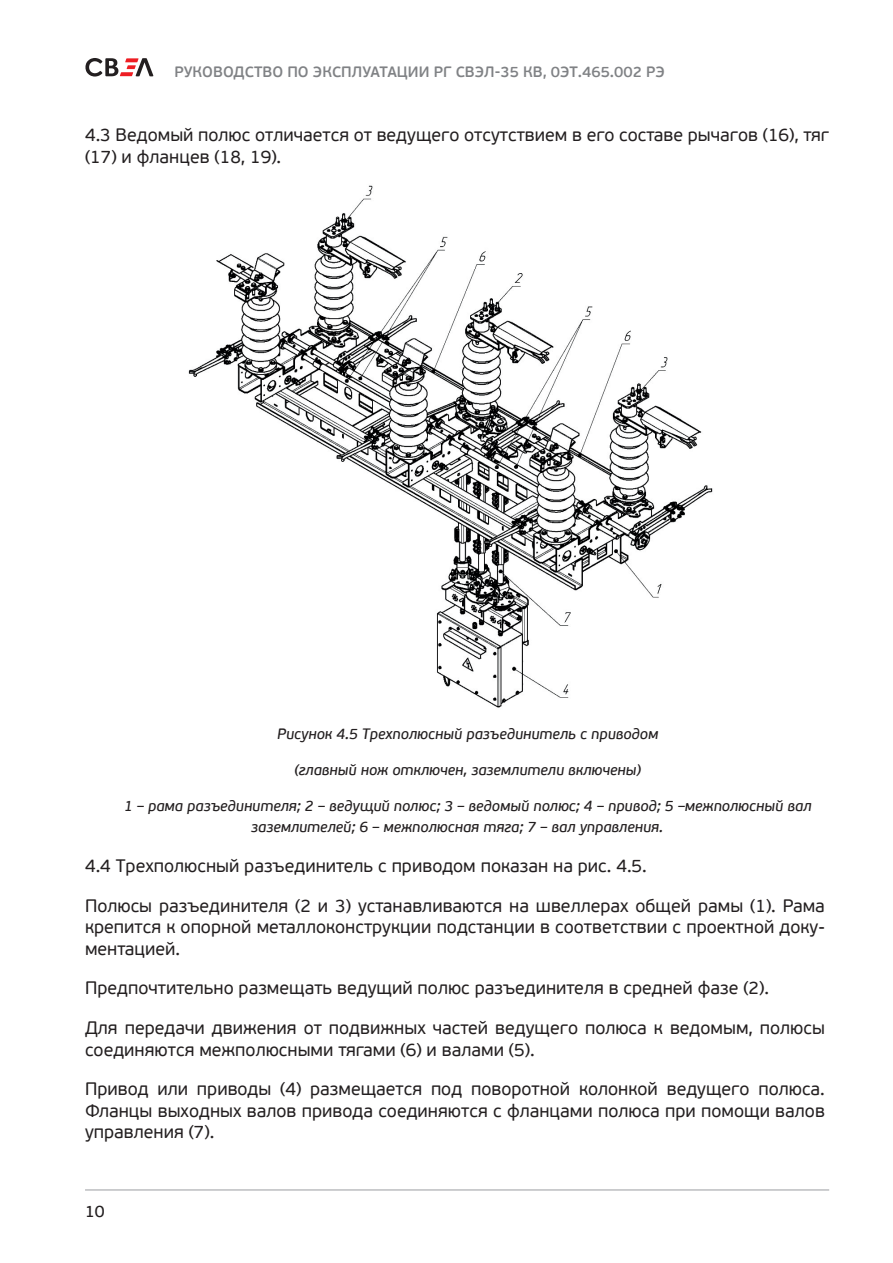
<style>
.page{position:relative;width:893px;height:1263px;background:#fff}
.page>*{position:absolute;margin:0;border:0;box-sizing:border-box;transform-origin:0 0}
.t1{font:18px/21.6px "PF Beau Sans Pro";color:#231f20}
.t2{font:16.5px "PF Beau Sans Pro Bbook";color:#231f20}
.t3{font:italic 15px/21.6px "PF Beau Sans Pro Bbook";color:#231f20}
.t4{font:600 15px "PF Beau Sans Pro";color:#808285}
</style>
<div class="page">
<svg style="left:85px;top:58px;width:68px;height:19px"></svg>
<hr style="left:85px;top:1189px;width:744px;height:2px;background:#bcbdc0">
<img style="left:188px;top:185px;width:525px;height:523px">
<p class="t4" style="left:175px;top:62px;width:492px">РУКОВОДСТВО ПО ЭКСПЛУАТАЦИИ РГ СВЭЛ-35 КВ, 0ЭТ.465.002 РЭ</p>
<p class="t1" style="left:85px;top:124px;width:746px">4.3 Ведомый полюс отличается от ведущего отсутствием в его составе рычагов (16), тяг (17) и фланцев (18, 19).</p>
<p class="t3" style="left:277px;top:723px;width:383px">Рисунок 4.5 Трехполюсный разъединитель с приводом</p>
<p class="t3" style="left:295px;top:759px;width:348px">(главный нож отключен, заземлители включены)</p>
<p class="t3" style="left:251px;top:795px;width:562px;text-indent:-127px">1 – рама разъединителя; 2 – ведущий полюс; 3 – ведомый полюс; 4 – привод; 5 –межполюсный вал заземлителей; 6 – межполюсная тяга; 7 – вал управления.</p>
<p class="t1" style="left:85px;top:846px;width:741px;line-height:39.6px">4.4 Трехполюсный разъединитель с приводом показан на рис. 4.5.<br>Полюсы разъединителя (2 и 3) устанавливаются на швеллерах общей рамы (1). Рама</p>
<p class="t1" style="left:85px;top:916px;width:741px">крепится к опорной металлоконструкции подстанции в соответствии с проектной доку&shy;ментацией.</p>
<p class="t1" style="left:85px;top:969px;width:741px;line-height:39.6px">Предпочтительно размещать ведущий полюс разъединителя в средней фазе (2).<br>Для передачи движения от подвижных частей ведущего полюса к ведомым, полюсы</p>
<p class="t1" style="left:85px;top:1030px;width:741px;line-height:39.6px">соединяются межполюсными тягами (6) и валами (5).<br>Привод или приводы (4) размещается под поворотной колонкой ведущего полюса.</p>
<p class="t1" style="left:85px;top:1100px;width:741px">Фланцы выходных валов привода соединяются с фланцами полюса при помощи валов управления (7).</p>
<p class="t2" style="left:85px;top:1202px;width:21px">10</p>
</div>
